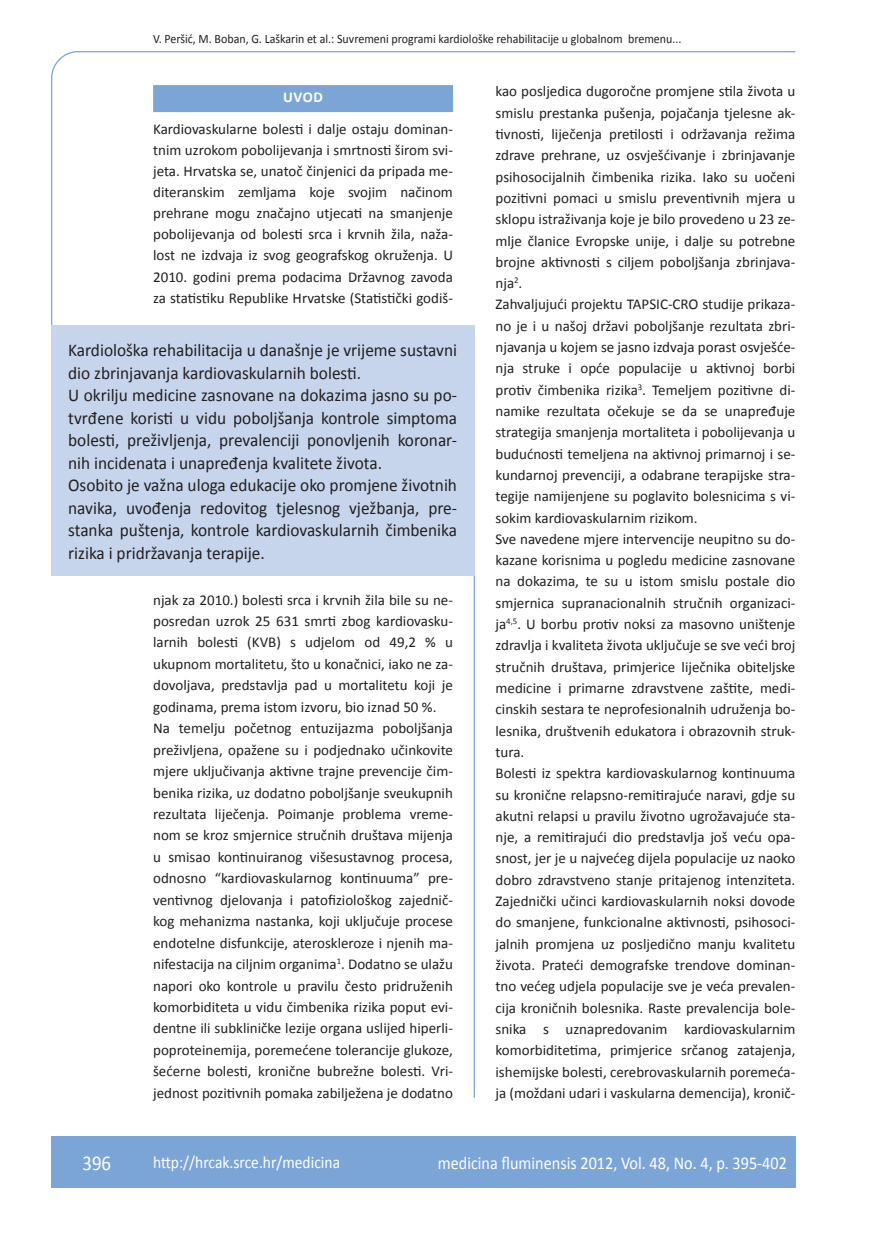
<style>
.page{position:relative;width:872px;height:1234px;background:#fff}
.page>*{position:absolute;margin:0;border:0;box-sizing:border-box;transform-origin:0 0}
.t1{font:21px "Calibri";color:#fff;scale:.9 1}
.anterfile{font:18px/22.5px "Calibri";color:#231f20;text-align:justify;scale:.96 1}
.t2{font:18px "Calibri";color:#fff;scale:.9 1}
.t3{font:17.25px "Calibri";color:#fff;scale:.9 1}
.osnovni_tekst{font:15px/21.3px "Calibri";color:#231f20;text-align:justify}
.naslov_ruler{font:700 15px "Calibri";color:#fff}
.glava{font:12.75px "Calibri";color:#231f20;scale:.94 1}
</style>
<div class="page">
<svg style="left:51px;top:51px;width:745px;height:274px"></svg>
<hr style="left:473px;top:325px;width:2px;height:772px;background:#7ca5d7">
<div style="left:51px;top:1135px;width:744px;height:51px;background:#7ca5d7"></div>
<div style="left:153px;top:85px;width:300px;height:27px;background:#7ca5d7"></div>
<div style="left:51px;top:325px;width:423px;height:251px;background:#c6d5ec"></div>
<p class="glava" style="left:153px;top:30px;width:563px">V. Peršić, M. Boban, G. Laškarin et al.: Suvremeni programi kardiološke rehabilitacije u globalnom bremenu...</p>
<p class="naslov_ruler" style="left:283px;top:88px;width:41px">UVOD</p>
<p class="osnovni_tekst" style="left:153px;top:118px;width:301px">Kardiovaskularne bolesti i dalje ostaju dominan&shy;tnim uzrokom pobolijevanja i smrtnosti širom svi&shy;jeta. Hrvatska se, unatoč činjenici da pripada me&shy;diteranskim zemljama koje svojim načinom prehrane mogu značajno utjecati na smanjenje pobolijevanja od bolesti srca i krvnih žila, naža&shy;lost ne izdvaja iz svog geografskog okruženja. U 2010. godini prema podacima Državnog zavoda za statistiku Republike Hrvatske (Statistički godiš-</p>
<p class="anterfile" style="left:68px;top:338px;width:406px">Kardiološka rehabilitacija u današnje je vrijeme sustavni dio zbrinjavanja kardiovaskularnih bolesti.</p>
<p class="anterfile" style="left:68px;top:383px;width:407px">U okrilju medicine zasnovane na dokazima jasno su po&shy;tvrđene koristi u vidu poboljšanja kontrole simptoma bolesti, preživljenja, prevalenciji ponovljenih koronar&shy;nih incidenata i unapređenja kvalitete života.</p>
<p class="anterfile" style="left:68px;top:473px;width:407px">Osobito je važna uloga edukacije oko promjene životnih navika, uvođenja redovitog tjelesnog vježbanja, pre&shy;stanka puštenja, kontrole kardiovaskularnih čimbenika rizika i pridržavanja terapije.</p>
<p class="osnovni_tekst" style="left:153px;top:588px;width:301px">njak za 2010.) bolesti srca i krvnih žila bile su ne&shy;posredan uzrok 25 631 smrti zbog kardiovasku&shy;larnih bolesti (KVB) s udjelom od 49,2 % u ukupnom mortalitetu, što u konačnici, iako ne za&shy;dovoljava, predstavlja pad u mortalitetu koji je godinama, prema istom izvoru, bio iznad 50 %.</p>
<p class="osnovni_tekst" style="left:153px;top:716px;width:301px">Na temelju početnog entuzijazma poboljšanja preživljena, opažene su i podjednako učinkovite mjere uključivanja aktivne trajne prevencije čim&shy;benika rizika, uz dodatno poboljšanje sveukupnih rezultata liječenja. Poimanje problema vreme&shy;nom se kroz smjernice stručnih društava mijenja u smisao kontinuiranog višesustavnog procesa, odnosno “kardiovaskularnog kontinuuma” pre&shy;ventivnog djelovanja i patofiziološkog zajednič&shy;kog mehanizma nastanka, koji uključuje procese endotelne disfunkcije, ateroskleroze i njenih ma&shy;nifestacija na ciljnim organima<sup>1</sup>. Dodatno se ulažu napori oko kontrole u pravilu često pridruženih komorbiditeta u vidu čimbenika rizika poput evi&shy;dentne ili subkliničke lezije organa uslijed hiperli&shy;poproteinemija, poremećene tolerancije glukoze, šećerne bolesti, kronične bubrežne bolesti. Vri&shy;jednost pozitivnih pomaka zabilježena je dodatno</p>
<p class="osnovni_tekst" style="left:495px;top:80px;width:301px">kao posljedica dugoročne promjene stila života u smislu prestanka pušenja, pojačanja tjelesne ak&shy;tivnosti, liječenja pretilosti i održavanja režima zdrave prehrane, uz osvješćivanje i zbrinjavanje psihosocijalnih čimbenika rizika. Iako su uočeni pozitivni pomaci u smislu preventivnih mjera u sklopu istraživanja koje je bilo provedeno u 23 ze&shy;mlje članice Evropske unije, i dalje su potrebne brojne aktivnosti s ciljem poboljšanja zbrinjava&shy;nja<sup>2</sup>.</p>
<p class="osnovni_tekst" style="left:495px;top:293px;width:301px">Zahvaljujući projektu TAPSIC-CRO studije prikaza&shy;no je i u našoj državi poboljšanje rezultata zbri&shy;njavanja u kojem se jasno izdvaja porast osvješće&shy;nja struke i opće populacije u aktivnoj borbi protiv čimbenika rizika<sup>3</sup>. Temeljem pozitivne di&shy;namike rezultata očekuje se da se unapređuje strategija smanjenja mortaliteta i pobolijevanja u budućnosti temeljena na aktivnoj primarnoj i se&shy;kundarnoj prevenciji, a odabrane terapijske stra&shy;tegije namijenjene su poglavito bolesnicima s vi&shy;sokim kardiovaskularnim rizikom.</p>
<p class="osnovni_tekst" style="left:495px;top:527px;width:301px">Sve navedene mjere intervencije neupitno su do&shy;kazane korisnima u pogledu medicine zasnovane na dokazima, te su u istom smislu postale dio smjernica supranacionalnih stručnih organizaci&shy;ja<sup>4,5</sup>. U borbu protiv noksi za masovno uništenje zdravlja i kvaliteta života uključuje se sve veći broj stručnih društava, primjerice liječnika obiteljske medicine i primarne zdravstvene zaštite, medi&shy;cinskih sestara te neprofesionalnih udruženja bo&shy;lesnika, društvenih edukatora i obrazovnih struk&shy;tura.</p>
<p class="osnovni_tekst" style="left:495px;top:761px;width:301px">Bolesti iz spektra kardiovaskularnog kontinuuma su kronične relapsno-remitirajuće naravi, gdje su akutni relapsi u pravilu životno ugrožavajuće sta&shy;nje, a remitirajući dio predstavlja još veću opa&shy;snost, jer je u najvećeg dijela populacije uz naoko dobro zdravstveno stanje pritajenog intenziteta.<br>Zajednički učinci kardiovaskularnih noksi dovode do smanjene, funkcionalne aktivnosti, psihosoci&shy;jalnih promjena uz posljedično manju kvalitetu života. Prateći demografske trendove dominan&shy;tno većeg udjela populacije sve je veća prevalen&shy;cija kroničnih bolesnika. Raste prevalencija bole&shy;snika s uznapredovanim kardiovaskularnim komorbiditetima, primjerice srčanog zatajenja, ishemijske bolesti, cerebrovaskularnih poremeća&shy;ja (moždani udari i vaskularna demencija), kronič-</p>
<p class="t1" style="left:82px;top:1149px;width:33px">396</p>
<p class="t3" style="left:153px;top:1150px;width:209px">http://hrcak.srce.hr/medicina</p>
<p class="t2" style="left:438px;top:1151px;width:389px">medicina fluminensis 2012, Vol. 48, No. 4, p. 395-402</p>
</div>
